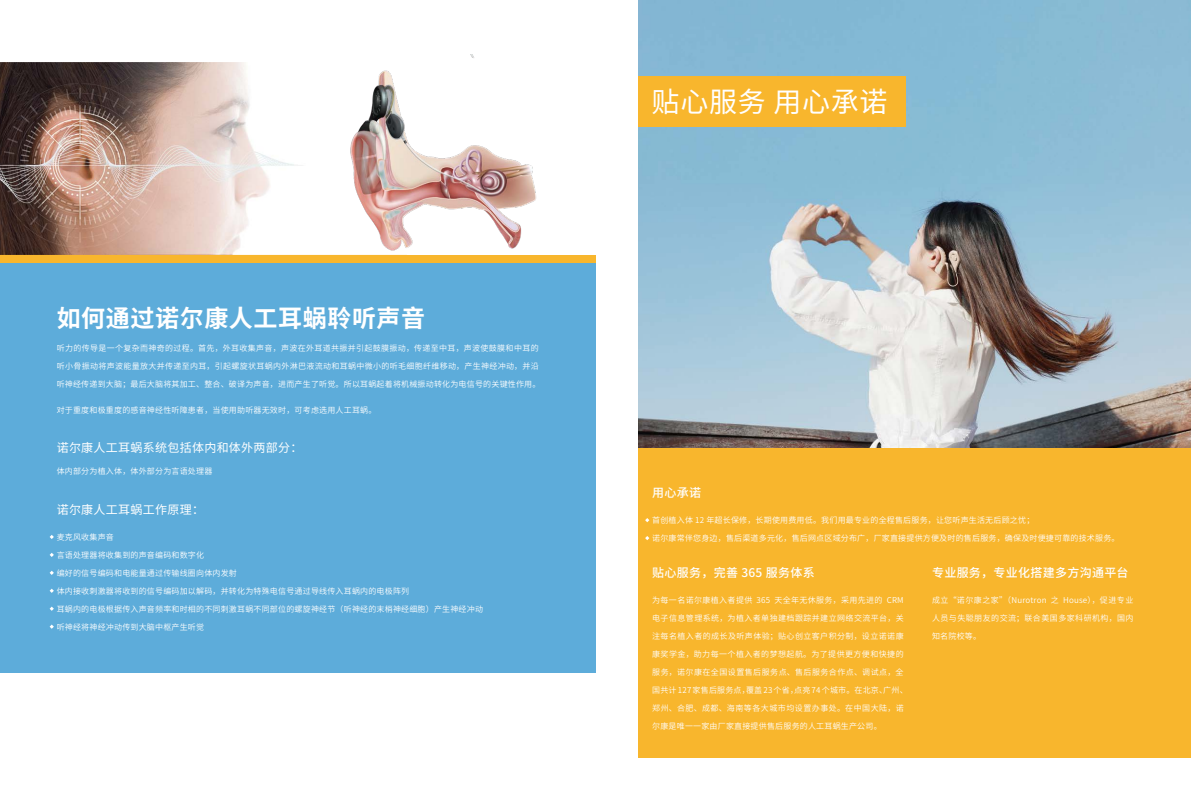
<style>
.page{position:relative;width:1191px;height:808px;background:#fff}
.page>*{position:absolute;margin:0;border:0;box-sizing:border-box;transform-origin:0 0}
.t1{font:28px "Source Han Sans CN";letter-spacing:.025em;color:#fff}
.t2{font:700 24px "Source Han Sans CN";letter-spacing:.025em;color:#fff}
.t3{font:500 12px "Source Han Sans CN";letter-spacing:.025em;color:#fff}
.t4{font:12px "Source Han Sans CN";letter-spacing:.025em;color:#fff}
.t5{font:8px "Source Han Sans CN";letter-spacing:.025em;color:#fff}
.t6{font:8px "Source Han Sans CN";letter-spacing:.055em;color:#fff}
.t7{font:8px "Source Han Sans CN";letter-spacing:.06em;color:#fff}
.t8{font:8px "Source Han Sans CN";letter-spacing:.045em;color:#fff}
</style>
<div class="page">
<img style="left:638px;top:0;width:553px;height:448px">
<div style="left:638px;top:77px;width:267px;height:50px;background:#f8b62d"></div>
<div style="left:0;top:254px;width:595px;height:9px;background:#f8b62d"></div>
<img style="left:0;top:63px;width:298px;height:191px">
<img style="left:304px;top:55px;width:277px;height:200px">
<div style="left:0;top:263px;width:595px;height:409px;background:#5dacda"></div>
<svg style="left:50px;top:535px;width:4px;height:4px"></svg>
<svg style="left:50px;top:553px;width:4px;height:4px"></svg>
<svg style="left:50px;top:571px;width:4px;height:4px"></svg>
<svg style="left:50px;top:589px;width:4px;height:4px"></svg>
<svg style="left:50px;top:607px;width:4px;height:4px"></svg>
<svg style="left:50px;top:624px;width:4px;height:5px"></svg>
<div style="left:638px;top:448px;width:553px;height:309px;background:#f8b62d"></div>
<svg style="left:645px;top:518px;width:4px;height:4px"></svg>
<svg style="left:645px;top:536px;width:4px;height:4px"></svg>
<h2 class="t2" style="left:57px;top:305px;width:370px">如何通过诺尔康人工耳蜗聆听声音</h2>
<p class="t5" style="left:57px;top:343px;width:483px">听力的传导是一个复杂而神奇的过程。首先，外耳收集声音，声波在外耳道共振并引起鼓膜振动，传递至中耳，声波使鼓膜和中耳的</p>
<p class="t5" style="left:57px;top:361px;width:483px">听小骨振动将声波能量放大并传递至内耳，引起螺旋状耳蜗内外淋巴液流动和耳蜗中微小的听毛细胞纤维移动，产生神经冲动，并沿</p>
<p class="t5" style="left:57px;top:379px;width:485px">听神经传递到大脑；最后大脑将其加工、整合、破译为声音，进而产生了听觉。所以耳蜗起着将机械振动转化为电信号的关键性作用。</p>
<p class="t5" style="left:57px;top:405px;width:321px">对于重度和极重度的感音神经性听障患者，当使用助听器无效时，可考虑选用人工耳蜗。</p>
<h3 class="t4" style="left:57px;top:441px;width:247px">诺尔康人工耳蜗系统包括体内和体外两部分：</h3>
<p class="t5" style="left:57px;top:467px;width:157px">体内部分为植入体，体外部分为言语处理器</p>
<h3 class="t4" style="left:57px;top:502px;width:149px">诺尔康人工耳蜗工作原理：</h3>
<p class="t5" style="left:57px;top:532px;width:59px">麦克风收集声音</p>
<p class="t5" style="left:57px;top:550px;width:149px">言语处理器将收集到的声音编码和数字化</p>
<p class="t5" style="left:57px;top:568px;width:182px">编好的信号编码和电能量通过传输线圈向体内发射</p>
<p class="t5" style="left:57px;top:586px;width:354px">体内接收刺激器将收到的信号编码加以解码，并转化为特殊电信号通过导线传入耳蜗内的电极阵列</p>
<p class="t5" style="left:57px;top:604px;width:428px">耳蜗内的电极根据传入声音频率和时相的不同刺激耳蜗不同部位的螺旋神经节（听神经的末梢神经细胞）产生神经冲动</p>
<p class="t5" style="left:57px;top:622px;width:149px">听神经将神经冲动传到大脑中枢产生听觉</p>
<h1 class="t1" style="left:651px;top:86px;width:237px">贴心服务 用心承诺</h1>
<h3 class="t3" style="left:652px;top:486px;width:50px">用心承诺</h3>
<p class="t5" style="left:652px;top:515px;width:383px">首创植入体 12 年超长保修，长期使用费用低。我们用最专业的全程售后服务，让您听声生活无后顾之忧；</p>
<p class="t5" style="left:652px;top:533px;width:469px">诺尔康常伴您身边，售后渠道多元化，售后网点区域分布广，厂家直接提供方便及时的售后服务，确保及时便捷可靠的技术服务。</p>
<h3 class="t3" style="left:652px;top:566px;width:164px">贴心服务，完善 365 服务体系</h3>
<p class="t8" style="left:652px;top:596px;width:253px">为每一名诺尔康植入者提供 365 天全年无休服务，采用先进的 CRM</p>
<p class="t6" style="left:652px;top:614px;width:253px">电子信息管理系统，为植入者单独建档跟踪并建立网络交流平台，关</p>
<p class="t6" style="left:652px;top:632px;width:253px">注每名植入者的成长及听声体验；贴心创立客户积分制，设立诺诺康</p>
<p class="t6" style="left:652px;top:650px;width:253px">康奖学金，助力每一个植入者的梦想起航。为了提供更方便和快捷的</p>
<p class="t7" style="left:652px;top:668px;width:253px">服务，诺尔康在全国设置售后服务点、售后服务合作点、调试点，全</p>
<p class="t5" style="left:652px;top:686px;width:257px">国共计 127 家售后服务点，覆盖 23 个省，点亮 74 个城市。在北京、广州、</p>
<p class="t7" style="left:652px;top:704px;width:253px">郑州、合肥、成都、海南等各大城市均设置办事处。在中国大陆，诺</p>
<p class="t5" style="left:652px;top:722px;width:231px">尔康是唯一一家由厂家直接提供售后服务的人工耳蜗生产公司。</p>
<h3 class="t3" style="left:932px;top:566px;width:198px">专业服务，专业化搭建多方沟通平台</h3>
<p class="t5" style="left:932px;top:596px;width:203px">成立“诺尔康之家”（Nurotron 之 House），促进专业</p>
<p class="t6" style="left:932px;top:614px;width:203px">人员与失聪朋友的交流；联合美国多家科研机构，国内</p>
<p class="t5" style="left:932px;top:632px;width:50px">知名院校等。</p>
</div>
